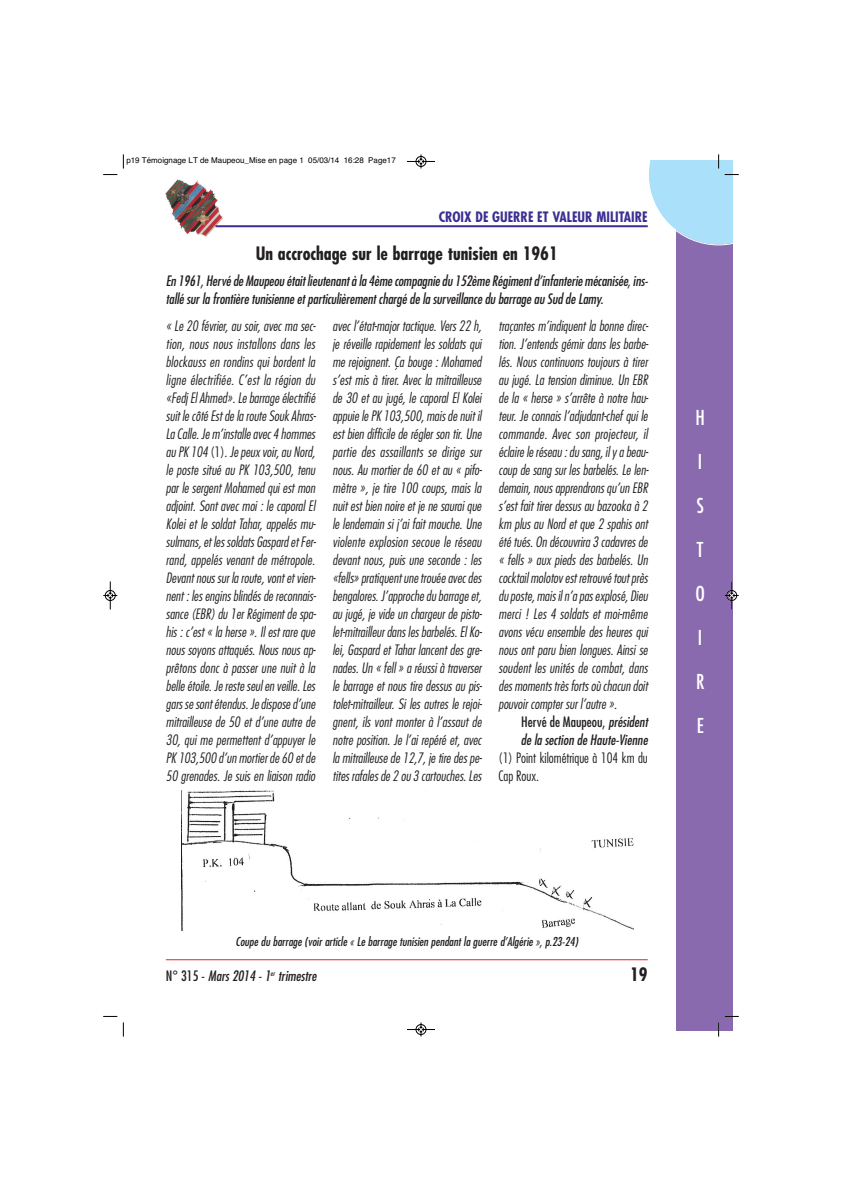
<style>
.page{position:relative;width:842px;height:1191px;background:#fff}
.page>*{position:absolute;margin:0;border:0;box-sizing:border-box;transform-origin:0 0}
.t1{font:condensed 20px "Futura";color:#fff}
.t2{font:700 condensed 18px "Futura";color:#231f20}
.t3{font:italic 300 condensed 14px/18px "Futura";color:#231f20;text-align:justify}
.t4{font:italic condensed 14px/18px "Futura";color:#231f20}
.t5{font:300 condensed 14px/18px "Futura";color:#231f20}
.t6{font:700 condensed 14px "Futura";color:#3a2f92}
.t7{font:italic condensed 12px "Futura";color:#231f20}
.t8{font:8px "Helvetica";color:#000}
.s1{font-style:normal}
</style>
<div class="page">
<div style="left:676px;top:160px;width:57px;height:871px;background:#8a6aae"></div>
<img style="left:166px;top:179px;width:57px;height:57px">
<hr style="left:166px;top:959px;width:482px;height:1px;background:#ee1d23">
<hr style="left:215px;top:225px;width:433px;height:2px;background:#3a2f92">
<img style="left:181px;top:791px;width:453px;height:140px">
<svg style="left:123px;top:154px;width:1px;height:15px"></svg>
<svg style="left:103px;top:174px;width:14px;height:1px"></svg>
<svg style="left:649px;top:154px;width:90px;height:91px"></svg>
<svg style="left:123px;top:1022px;width:1px;height:15px"></svg>
<svg style="left:103px;top:1016px;width:14px;height:1px"></svg>
<svg style="left:718px;top:1022px;width:1px;height:15px"></svg>
<svg style="left:725px;top:1016px;width:14px;height:1px"></svg>
<svg style="left:407px;top:154px;width:28px;height:14px"></svg>
<svg style="left:407px;top:1023px;width:28px;height:14px"></svg>
<svg style="left:103px;top:582px;width:14px;height:28px"></svg>
<svg style="left:725px;top:582px;width:14px;height:28px"></svg>
<p class="t8" style="left:126px;top:158px;width:271px">p19 Témoignage LT de Maupeou_Mise en page 1 05/03/14 16:28 Page17</p>
<p class="t6" style="left:439px;top:211px;width:211px">CROIX DE GUERRE ET VALEUR MILITAIRE</p>
<p class="t2" style="left:256px;top:245px;width:304px">Un accrochage sur le barrage tunisien en 1961</p>
<p class="t4" style="left:166px;top:272px;width:486px">En 1961,Hervé de Maupeou étaitlieutenantà la 4ème compagnie du 152ème Régimentd’infanterie mécanisée,ins&shy;tallé surla frontière tunisienne etparticulièrementchargé de la surveillance du barrage au Sud de Lamy.</p>
<p class="t3" style="left:166px;top:317px;width:153px">« Le 20 février, au soir, avec ma sec&shy;tion, nous nous installons dans les blockauss en rondins qui bordent la ligne électrifiée. C’est la région du «FedjElAhmed».Le barrage électrifié suitle côté Estde la route Souk Ahras-La Calle.Je m’installe avec4 hommes au PK 104 <span class="s1">( 1 )</span> .Je peux voir,au Nord, le poste situé au PK 103,500, tenu par le sergent Mohamed qui est mon adjoint. Sont avec moi : le caporal El Kolei et le soldat Tahar, appelés mu&shy;sulmans,etlessoldatsGaspard etFer&shy;rand, appelés venant de métropole.<br>Devantnoussurla route,vontetvien&shy;nent:lesenginsblindésde reconnais&shy;sance (EBR) du 1erRégimentde spa&shy;his:c’est« la herse ».Ilestrare que nous soyons attaqués. Nous nous ap&shy;prêtons donc à passer une nuit à la belle étoile.Je reste seulen veille.Les garsse sontétendus.Je dispose d’une mitrailleuse de 50 et d’une autre de 30, qui me permettent d’appuyer le PK 103,500 d’un mortierde 60 etde 50 grenades. Je suis en liaison radio</p>
<p class="t3" style="left:332px;top:317px;width:153px">avecl’état-majortactique.Vers22 h, je réveille rapidement les soldats qui me rejoignent. Ça bouge : Mohamed s’est mis à tirer. Avec la mitrailleuse de 30 et au jugé, le caporal El Kolei appuie le PK 103,500,maisde nuitil estbien difficile de réglerson tir.Une partie des assaillants se dirige sur nous. Au mortier de 60 et au « pifo&shy;mètre », je tire 100 coups, mais la nuitestbien noire etje ne sauraique le lendemain si j’ai fait mouche. Une violente explosion secoue le réseau devant nous, puis une seconde : les «fells» pratiquentune trouée avecdes bengalores.J’approche du barrage et, au jugé, je vide un chargeur de pisto&shy;let-mitrailleurdanslesbarbelés.ElKo&shy;lei, Gaspard et Tahar lancent des gre&shy;nades.Un « fell» a réussià traverser le barrage et nous tire dessus au pis&shy;tolet-mitrailleur. Si les autres le rejoi&shy;gnent, ils vont monter à l’assaut de notre position. Je l’ai repéré et, avec la mitrailleuse de 12,7,je tire despe&shy;titesrafalesde 2 ou 3 cartouches.Les</p>
<p class="t3" style="left:498px;top:317px;width:153px">traçantes m’indiquent la bonne direc&shy;tion. J’entends gémir dans les barbe&shy;lés. Nous continuons toujours à tirer au jugé. La tension diminue. Un EBR de la « herse » s’arrête à notre hau&shy;teur. Je connais l’adjudant-chef qui le commande. Avec son projecteur, il éclaire le réseau :du sang,ily a beau&shy;coup de sang surlesbarbelés.Le len&shy;demain,nousapprendronsqu’un EBR s’estfaittirerdessusau bazooka à 2 km plus au Nord et que 2 spahis ont été tués.On découvrira 3 cadavresde « fells » aux pieds des barbelés. Un cocktailmolotov estretrouvé toutprès du poste,maisiln’a pasexplosé,Dieu merci ! Les 4 soldats et moi-même avons vécu ensemble des heures qui nous ont paru bien longues. Ainsi se soudent les unités de combat, dans desmomentstrèsfortsoù chacun doit pouvoircomptersurl’autre ».</p>
<p class="t4" style="left:521px;top:713px;width:131px"><span class="s1">Hervé de Maupeou,</span> président de la section de Haute-Vienne</p>
<p class="t5" style="left:498px;top:749px;width:151px">(1) Point kilométrique à 104 km du<br>Cap Roux.</p>
<h1 class="t1" style="left:695px;top:409px;width:11px">H</h1>
<h1 class="t1" style="left:698px;top:453px;width:6px">I</h1>
<h1 class="t1" style="left:697px;top:497px;width:9px">S</h1>
<h1 class="t1" style="left:697px;top:541px;width:8px">T</h1>
<h1 class="t1" style="left:695px;top:585px;width:11px">O</h1>
<h1 class="t1" style="left:698px;top:629px;width:6px">I</h1>
<h1 class="t1" style="left:696px;top:673px;width:10px">R</h1>
<h1 class="t1" style="left:697px;top:717px;width:8px">E</h1>
<p class="t7" style="left:236px;top:936px;width:346px">Coupe du barrage (voirarticle « Le barrage tunisien pendantla guerre d’Algérie »,p.23-24)</p>
<p class="t4" style="left:166px;top:968px;width:155px"><span class="s1">N ° 3 1 5 -</span> Mars2014 -1<sup>er</sup> trimestre</p>
<p class="t2" style="left:630px;top:967px;width:19px">19</p>
</div>
